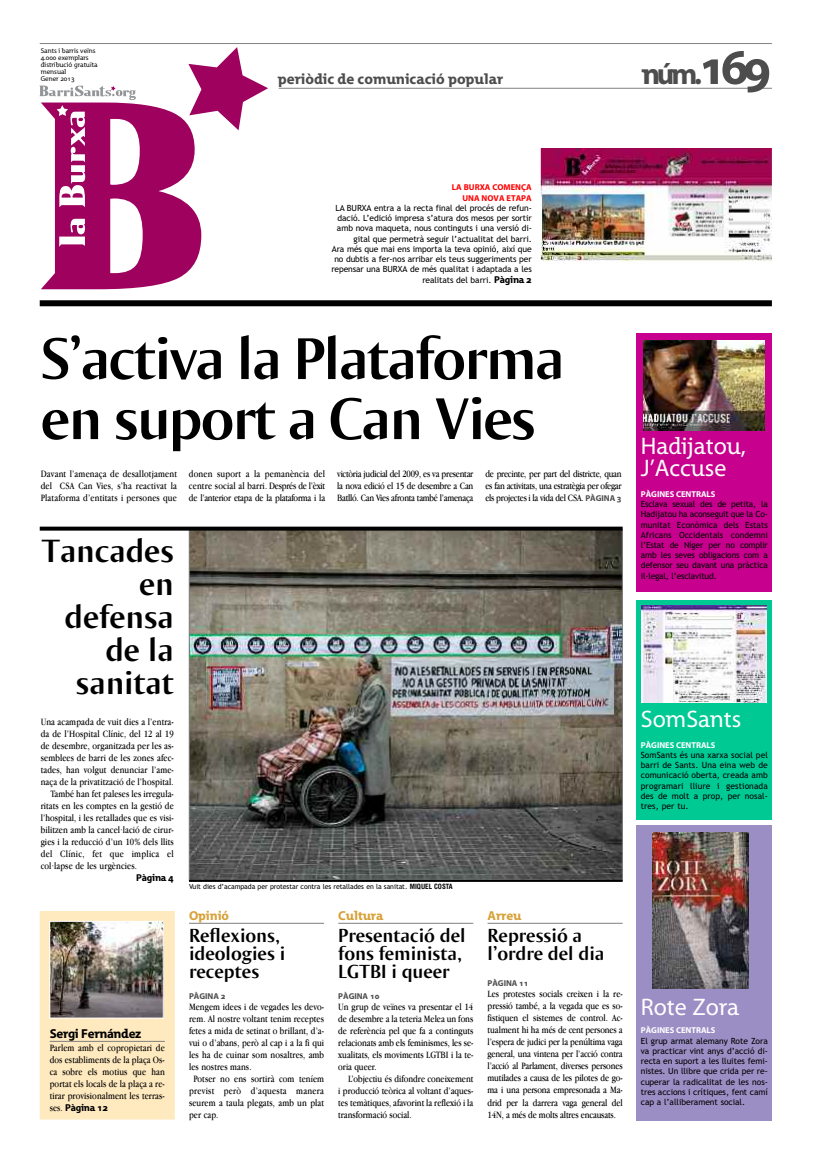
<style>
.page{position:relative;width:823px;height:1163px;background:#fff}
.page>*{position:absolute;margin:0;border:0;box-sizing:border-box;transform-origin:0 0}
.t1{font:700 62px/60px "Ogirema";letter-spacing:-.025em;color:#000}
.t2{font:700 34px/33px "Ogirema";color:#000;text-align:right}
.t3{font:700 30px "Grandesign Neue Roman";color:#4d4d4d}
.t4{font:24px/22px "Grandesign Neue Roman";color:#fff}
.t5{font:700 20px/18px "Ogirema";color:#000}
.t6{font:700 15px "Grandesign Neue Roman";color:#4d4d4d}
.t7{font:700 13px "Grandesign Neue Roman";letter-spacing:-.005em;color:#d7a137}
.t8{font:700 13px "Grandesign Neue Roman";letter-spacing:-.02em;color:#000}
.t9{font:10px/12px "Apple Garamond";letter-spacing:.01em;color:#000;text-align:justify}
.t10{font:10px "Apple Garamond";letter-spacing:.03em;color:#000}
.t11{font:700 10px "Grandesign Neue Roman";letter-spacing:-.02em;color:#000}
.t12{font:8.5px/10.2px "Trebuchet MS";letter-spacing:-.01em;color:#000;text-align:justify}
.t13{font:700 8.5px "Grandesign Neue Roman";letter-spacing:-.005em;color:#fff}
.t14{font:700 8.5px/10.2px "Grandesign Neue Roman";color:#f00;text-align:right}
.t15{font:700 8.5px "Grandesign Neue Roman";letter-spacing:-.005em;color:#4d4d4d}
.t16{font:7px "Trebuchet MS";letter-spacing:-.01em;color:#000}
.t17{font:7px/7px "Grandesign Neue Roman";color:#000}
.s1{font-size:50px}
.s2{font-family:"Grandesign Neue Roman";font-weight:700;font-size:10px}
.s3{font-family:"Grandesign Neue Roman";font-weight:700;font-size:8.5px;color:#4d4d4d}
.s4{font-family:"Apple Garamond";font-weight:400}
.s5{font-family:"Swiss 721 BT";font-weight:700;font-stretch:condensed}
</style>
<div class="page">
<hr style="left:278px;top:88px;width:493px;height:1px;background:#808080">
<div style="left:40px;top:300px;width:731px;height:6px;background:#000"></div>
<hr style="left:40px;top:43px;width:731px;height:1px;background:#808080">
<img style="left:191px;top:531px;width:429px;height:347px">
<hr style="left:189px;top:879px;width:433px;height:2px;background:#000">
<div style="left:636px;top:333px;width:135px;height:259px;background:#c7008d"></div>
<div style="left:636px;top:599px;width:135px;height:220px;background:#00c994"></div>
<div style="left:636px;top:825px;width:135px;height:295px;background:#9b8ec4"></div>
<hr style="left:189px;top:922px;width:135px;height:1px;background:#808080">
<hr style="left:338px;top:922px;width:135px;height:1px;background:#808080">
<hr style="left:487px;top:922px;width:135px;height:1px;background:#808080">
<svg style="left:39px;top:47px;width:229px;height:242px"></svg>
<svg style="left:40px;top:526px;width:582px;height:4px;background:#282828"></svg>
<div style="left:40px;top:911px;width:135px;height:208px;background:#ffeac0"></div>
<hr style="left:50px;top:1040px;width:115px;height:1px;background:#808080">
<img style="left:51px;top:922px;width:110px;height:94px">
<div style="left:49px;top:920px;width:114px;height:98px;border:1px solid #fff"></div>
<img style="left:641px;top:605px;width:125px;height:97px">
<img style="left:540px;top:149px;width:231px;height:112px">
<img style="left:643px;top:340px;width:121px;height:90px">
<img style="left:652px;top:832px;width:96px;height:156px">
<p class="t17" style="left:41px;top:47px;width:58px">Sants i barris veïns<br>4.000 exemplars distribució gratuïta mensual<br>Gener 2013</p>
<h3 class="t6" style="left:278px;top:70px;width:227px">periòdic de comunicació popular</h3>
<h3 class="t3" style="left:641px;top:56px;width:131px">núm.<span class="s1">169</span></h3>
<p class="t14" style="left:451px;top:182px;width:81px">LA BURXA COMENÇA<br>UNA NOVA ETAPA</p>
<p class="t12" style="left:331px;top:203px;width:202px;text-align:right">LA BURXA entra a la recta final del procés de refun&shy;dació. L’edició impresa s’atura dos mesos per sortir amb nova maqueta, nous continguts i una versió di&shy;gital que permetrà seguir l’actualitat del barri.<br>Ara més que mai ens importa la teva opinió, així que no dubtis a fer-nos arribar els teus suggeriments per repensar una BURXA de més qualitat i adaptada a les</p>
<p class="t12" style="left:422px;top:275px;width:111px">realitats del barri. <span class="s2">Pàgina 2</span></p>
<h1 class="t1" style="left:41px;top:327px;width:525px">S’activa la Plataforma en suport a Can Vies</h1>
<p class="t9" style="left:41px;top:468px;width:138px">Davant l’amenaça de desallotjament del CSA Can Vies, s’ha reactivat la Plataforma d’entitats i persones que</p>
<p class="t9" style="left:189px;top:468px;width:138px">donen suport a la pemanència del centre social al barri. Després de l’èxit de l’anterior etapa de la plataforma i la</p>
<p class="t9" style="left:337px;top:468px;width:138px">victòria judicial del 2009, es va presentar la nova edició el 15 de desembre a Can Batlló. Can Vies afronta també l’amenaça</p>
<p class="t9" style="left:485px;top:468px;width:138px">de precinte, per part del districte, quan es fan activitats, una estratègia per ofegar els projectes i la vida del CSA. <span class="s3">PÀGINA 3</span></p>
<h2 class="t2" style="left:41px;top:533px;width:134px">Tancades en defensa de la sanitat</h2>
<p class="t9" style="left:41px;top:715px;width:134px">Una acampada de vuit dies a l’entra-</p>
<p class="t9" style="left:41px;top:727px;width:134px">da de l’Hospital Clínic, del 12 al 19</p>
<p class="t9" style="left:41px;top:739px;width:134px">de desembre, organitzada per les as-</p>
<p class="t9" style="left:41px;top:751px;width:134px">semblees de barri de les zones afec-</p>
<p class="t9" style="left:41px;top:763px;width:134px">tades, han volgut denunciar l’ame-</p>
<p class="t9" style="left:41px;top:775px;width:134px">naça de la privatització de l’hospital.</p>
<p class="t9" style="left:51px;top:787px;width:125px">També han fet paleses les irregula-</p>
<p class="t9" style="left:41px;top:799px;width:134px">ritats en les comptes en la gestió de</p>
<p class="t9" style="left:41px;top:811px;width:134px">l’hospital, i les retallades que es visi-</p>
<p class="t9" style="left:41px;top:823px;width:134px">bilitzen amb la cancel·lació de cirur-</p>
<p class="t9" style="left:41px;top:835px;width:134px">gies i la reducció d’un 10% dels llits</p>
<p class="t10" style="left:41px;top:847px;width:134px">del Clínic, fet que implica el</p>
<p class="t9" style="left:41px;top:859px;width:98px">col·lapse de les urgències.</p>
<p class="t11" style="left:136px;top:871px;width:39px">Pàgina 4</p>
<h3 class="t8" style="left:50px;top:1025px;width:93px">Sergi Fernández</h3>
<p class="t9" style="left:50px;top:1041px;width:116px">Parlem amb el copropietari de dos establiments de la plaça Os&shy;ca sobre els motius que han portat els locals de la plaça a re&shy;tirar provisionalment les terras-</p>
<p class="t11" style="left:50px;top:1101px;width:60px"><span class="s4">ses.</span> Pàgina 12</p>
<p class="t16" style="left:189px;top:882px;width:265px">Vuit dies d’acampada per protestar contra les retallades en la sanitat. <span class="s5">MIQUEL COSTA</span></p>
<h3 class="t7" style="left:189px;top:908px;width:42px">Opinió</h3>
<h3 class="t5" style="left:189px;top:926px;width:98px">Reflexions, ideologies i receptes</h3>
<p class="t15" style="left:189px;top:990px;width:38px">PÀGINA 2</p>
<p class="t9" style="left:189px;top:1000px;width:136px">Mengem idees i de vegades les devo-</p>
<p class="t9" style="left:189px;top:1012px;width:136px">rem. Al nostre voltant tenim receptes</p>
<p class="t9" style="left:189px;top:1024px;width:136px">fetes a mida de setinat o brillant, d’a-</p>
<p class="t9" style="left:189px;top:1036px;width:136px">vui o d’abans, però al cap i a la fi qui</p>
<p class="t9" style="left:189px;top:1048px;width:136px">les ha de cuinar som nosaltres, amb</p>
<p class="t9" style="left:189px;top:1060px;width:64px">les nostres mans.</p>
<p class="t9" style="left:193px;top:1072px;width:132px">Potser no ens sortirà com teníem</p>
<p class="t9" style="left:189px;top:1084px;width:136px">previst però d’aquesta manera</p>
<p class="t9" style="left:189px;top:1096px;width:136px">seurem a taula plegats, amb un plat</p>
<p class="t9" style="left:189px;top:1108px;width:31px">per cap.</p>
<h3 class="t7" style="left:338px;top:908px;width:47px">Cultura</h3>
<h3 class="t5" style="left:338px;top:926px;width:129px">Presentació del fons feminista,<br>LGTBI i queer</h3>
<p class="t15" style="left:338px;top:990px;width:43px">PÀGINA 10</p>
<p class="t9" style="left:338px;top:1000px;width:136px">Un grup de veïnes va presentar el 14 de desembre a la teteria Melea un fons de referència pel que fa a continguts relacionats amb els feminismes, les se&shy;xualitats, els moviments LGTBI i la te&shy;oria queer.</p>
<p class="t9" style="left:338px;top:1072px;width:136px;text-indent:10px">L’objectiu és difondre coneixement i producció teòrica al voltant d’aques&shy;tes temàtiques, afavorint la reflexió i la transformació social.</p>
<h3 class="t7" style="left:487px;top:908px;width:35px">Arreu</h3>
<h3 class="t5" style="left:487px;top:926px;width:118px">Repressió a l’ordre del dia</h3>
<p class="t15" style="left:487px;top:978px;width:43px">PÀGINA 11</p>
<p class="t9" style="left:487px;top:987px;width:136px">Les protestes socials creixen i la re&shy;pressió també, a la vegada que es so&shy;fistiquen el sistemes de control. Ac&shy;tualment hi ha més de cent persones a l’espera de judici per la penúltima vaga general, una vintena per l’acció contra l’acció al Parlament, diverses persones mutilades a causa de les pilotes de go&shy;ma i una persona empresonada a Ma&shy;drid per la darrera vaga general del 14N, a més de molts altres encausats.</p>
<h3 class="t4" style="left:640px;top:435px;width:106px">Hadijatou,<br>J’Accuse</h3>
<p class="t13" style="left:640px;top:489px;width:76px">PÀGINES CENTRALS</p>
<p class="t12" style="left:640px;top:499px;width:128px">Esclava sexual des de petita, la Hadijatou ha aconseguit que la Co&shy;munitat Econòmica dels Estats Africans Occidentals condemni l’Estat de Níger per no complir amb les seves obligacions com a defensor seu davant una pràctica il·legal, l’esclavitud.</p>
<h3 class="t4" style="left:640px;top:708px;width:102px">SomSants</h3>
<p class="t13" style="left:640px;top:739px;width:76px">PÀGINES CENTRALS</p>
<p class="t12" style="left:640px;top:749px;width:128px">SomSants és una xarxa social pel barri de Sants. Una eina web de comunicació oberta, creada amb programari lliure i gestionada des de molt a prop, per nosal&shy;tres, per tu.</p>
<h3 class="t4" style="left:640px;top:995px;width:100px">Rote Zora</h3>
<p class="t13" style="left:640px;top:1025px;width:76px">PÀGINES CENTRALS</p>
<p class="t12" style="left:640px;top:1035px;width:128px">El grup armat alemany Rote Zora va practicar vint anys d’acció di&shy;recta en suport a les lluites femi&shy;nistes. Un llibre que crida per re&shy;cuperar la radicalitat de les nos&shy;tres accions i crítiques, fent camí cap a l’alliberament social.</p>
</div>
